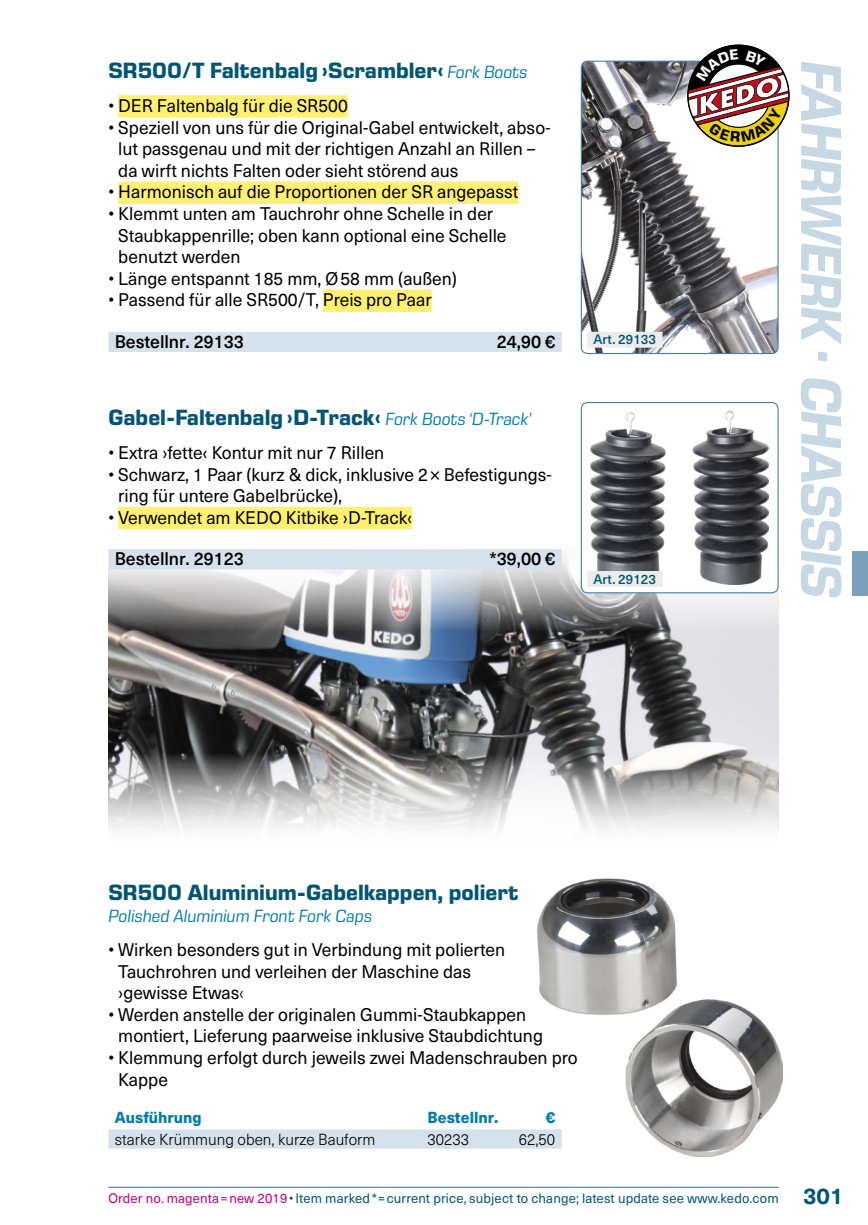
<style>
.page{position:relative;width:868px;height:1225px;background:#fff}
.page>*{position:absolute;margin:0;border:0;box-sizing:border-box;transform-origin:0 0}
.t1{font:italic 700 58.5px "Eurostile Next Pro";letter-spacing:-.04em;color:#c7d8e5}
.t2{font:700 22.5px "Eurostile Next Pro";color:#005576}
.t3{font:18px/21.6px "Neue Haas Unica Pro";color:#000}
.t4{font:500 18px "Neue Haas Unica Pro";letter-spacing:-.005em;color:#000}
.t5{font:italic 18px "Eurostile Next Pro";color:#007bad}
.t6{font:300 15.75px "Neue Haas Unica Pro";color:#000}
.t7{font:800 15.75px "Neue Haas Unica Pro";color:#007bad}
.t8{font:13.5px "Neue Haas Unica Pro";letter-spacing:.01em;color:#005576}
.t9{font:500 13.5px "Neue Haas Unica Pro";color:#005576}
.s1{font-weight:400;font-style:italic;font-size:18px;color:#007bad}
.s2{font-weight:300}
.s3{color:#c4007a}
.s4{font-weight:700;font-size:22.5px}
</style>
<div class="page">
<hr style="left:108px;top:1186px;width:670px;height:1px;background:#4a7f9f">
<div style="left:851px;top:551px;width:16px;height:45px;background:#7ba0bb"></div>
<img style="left:108px;top:549px;width:670px;height:281px">
<img style="left:582px;top:61px;width:196px;height:292px">
<div style="left:580px;top:61px;width:198px;height:293px;border:1px solid #4a7f9f;border-radius:6px"></div>
<div style="left:118px;top:95px;width:230px;height:23px;background:#fff16f"></div>
<div style="left:118px;top:181px;width:400px;height:23px;background:#fff16f"></div>
<div style="left:323px;top:289px;width:108px;height:23px;background:#fff16f"></div>
<div style="left:108px;top:332px;width:453px;height:20px;background:#d5e1ec"></div>
<img style="left:625px;top:999px;width:157px;height:158px">
<div style="left:108px;top:1129px;width:453px;height:19px;background:#d5e1ec"></div>
<div style="left:587px;top:332px;width:75px;height:16px;background:#ececec"></div>
<div style="left:118px;top:507px;width:294px;height:22px;background:#fff16f"></div>
<div style="left:108px;top:549px;width:453px;height:20px;background:#d5e1ec"></div>
<img style="left:537px;top:878px;width:142px;height:138px">
<div style="left:581px;top:402px;width:197px;height:191px;background:#fff;border-radius:6px"></div>
<img style="left:590px;top:410px;width:178px;height:175px">
<div style="left:580px;top:402px;width:198px;height:191px;border:1px solid #4a7f9f;border-radius:6px"></div>
<div style="left:587px;top:571px;width:75px;height:16px;background:#ececec"></div>
<svg style="left:682px;top:45px;width:108px;height:106px"></svg>
<p class="t2" style="left:108px;top:57px;width:420px">SR500/T Faltenbalg ›Scrambler‹ <span class="s1">Fork Boots</span></p>
<p class="t3" style="left:108px;top:95px;width:241px">• DER Faltenbalg für die SR500</p>
<p class="t3" style="left:118px;top:117px;width:434px;text-indent:-10px">• Speziell von uns für die Original-Gabel entwickelt, abso&shy;lut passgenau und mit der richtigen Anzahl an Rillen – da wirft nichts Falten oder sieht störend aus</p>
<p class="t3" style="left:108px;top:181px;width:411px">• Harmonisch auf die Proportionen der SR angepasst</p>
<p class="t3" style="left:118px;top:203px;width:389px;text-indent:-10px">• Klemmt unten am Tauchrohr ohne Schelle in der<br>Staubkappenrille; oben kann optional eine Schelle benutzt werden</p>
<p class="t3" style="left:108px;top:268px;width:350px">• Länge entspannt 185 mm, Ø58 mm (außen)</p>
<p class="t3" style="left:108px;top:289px;width:324px">• Passend für alle SR500/T, Preis pro Paar</p>
<p class="t4" style="left:115px;top:330px;width:131px">Bestellnr. 29133</p>
<p class="t4" style="left:496px;top:330px;width:60px">24,90 €</p>
<p class="t2" style="left:108px;top:404px;width:424px">Gabel-Faltenbalg ›D-Track‹ <span class="s1">Fork Boots ‘D-Track’</span></p>
<p class="t3" style="left:108px;top:442px;width:277px">• Extra ›fette‹ Kontur mit nur 7 Rillen</p>
<p class="t3" style="left:118px;top:463px;width:435px;text-indent:-10px">• Schwarz, 1 Paar (kurz &amp; dick, inklusive 2× Befestigungs&shy;ring für untere Gabelbrücke),</p>
<p class="t3" style="left:108px;top:507px;width:305px">• Verwendet am KEDO Kitbike ›D-Track‹</p>
<p class="t4" style="left:115px;top:548px;width:131px">Bestellnr. 29123</p>
<p class="t4" style="left:489px;top:548px;width:67px">*39,00 €</p>
<p class="t9" style="left:593px;top:331px;width:64px">Art. 29133</p>
<p class="t9" style="left:593px;top:570px;width:64px">Art. 29123</p>
<p class="t2" style="left:108px;top:879px;width:411px">SR500 Aluminium-Gabelkappen, poliert</p>
<p class="t5" style="left:108px;top:905px;width:265px">Polished Aluminium Front Fork Caps</p>
<p class="t3" style="left:118px;top:939px;width:388px;text-indent:-10px">• Wirken besonders gut in Verbindung mit polierten<br>Tauchrohren und verleihen der Maschine das ›gewisse Etwas<span class="s2">‹</span></p>
<p class="t3" style="left:118px;top:1003px;width:426px;text-indent:-10px">• Werden anstelle der originalen Gummi-Staubkappen montiert, Lieferung paarweise inklusive Staubdichtung</p>
<p class="t3" style="left:118px;top:1047px;width:461px;text-indent:-10px">• Klemmung erfolgt durch jeweils zwei Madenschrauben pro<br>Kappe</p>
<p class="t7" style="left:115px;top:1107px;width:88px">Ausführung</p>
<p class="t7" style="left:427px;top:1107px;width:72px">Bestellnr.</p>
<p class="t7" style="left:545px;top:1107px;width:11px">€</p>
<p class="t6" style="left:115px;top:1129px;width:262px">starke Krümmung oben, kurze Bauform</p>
<p class="t6" style="left:427px;top:1129px;width:43px">30233</p>
<p class="t6" style="left:518px;top:1129px;width:38px">62,50</p>
<h1 class="t1" style="left:854px;top:61px;width:539px;rotate:90deg">Fahrwerk· Chassis</h1>
<p class="t8" style="left:108px;top:1190px;width:736px"><span class="s3">Order no. magenta = new 2019</span> • Item marked * = current price, subject to change; latest update see www.kedo.com <span class="s4">301</span></p>
</div>
